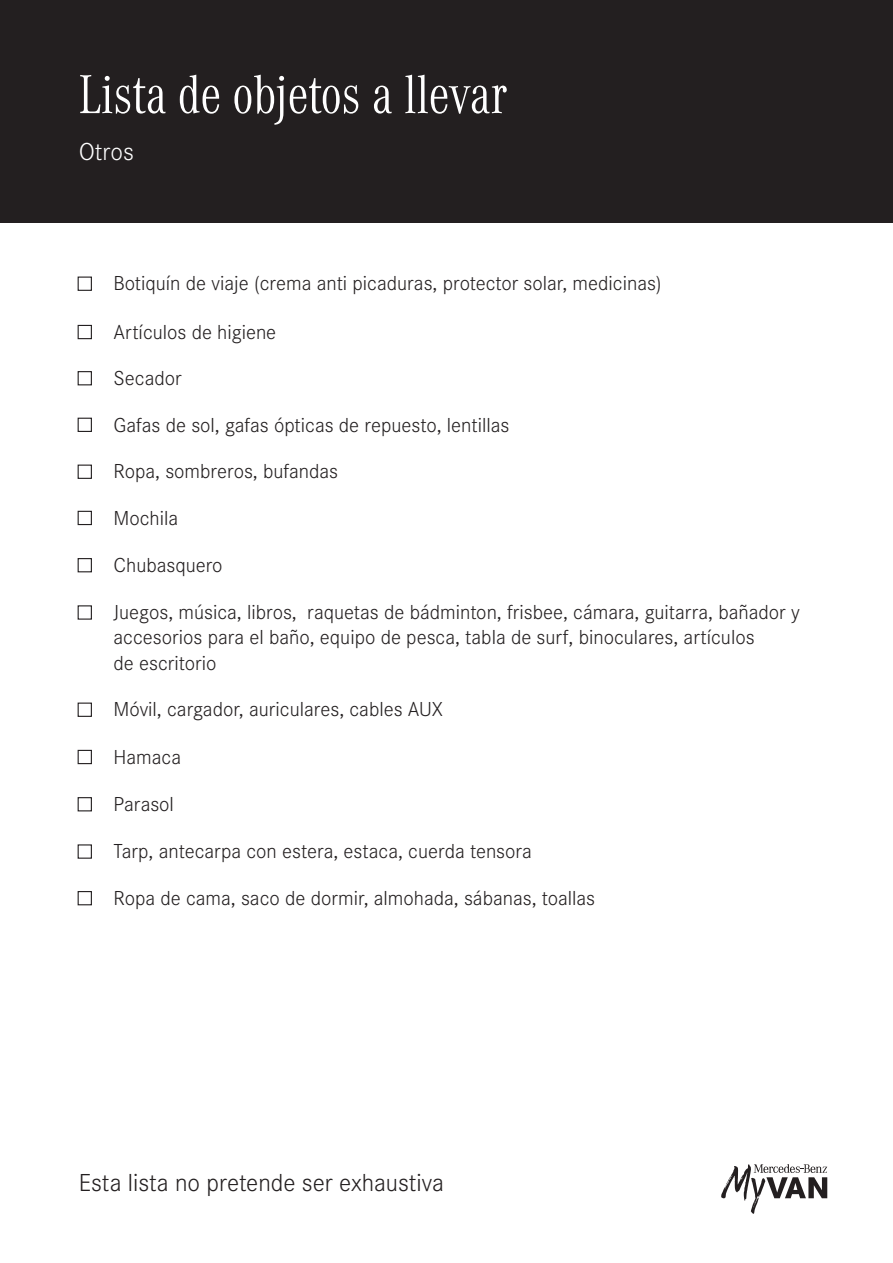
<style>
.page{position:relative;width:893px;height:1263px;background:#fff}
.page>*{position:absolute;margin:0;border:0;box-sizing:border-box;transform-origin:0 0}
.t1{font:300 57px "Corporate A Cond Pro";color:#fff}
.t2{font:300 25.5px "Corporate S";color:#231f20}
.t3{font:300 25.5px "Corporate S";color:#fff}
.t4{font:300 21px/25.2px "Corporate S";color:#231f20}
</style>
<div class="page">
<div style="left:0;top:0;width:893px;height:223px;background:#231f20"></div>
<svg style="left:721px;top:1164px;width:106px;height:50px"></svg>
<div style="left:78px;top:277px;width:14px;height:14px;border:1px solid #231f20"></div>
<div style="left:78px;top:325px;width:14px;height:14px;border:1px solid #231f20"></div>
<div style="left:78px;top:418px;width:14px;height:14px;border:1px solid #231f20"></div>
<div style="left:78px;top:465px;width:14px;height:14px;border:1px solid #231f20"></div>
<div style="left:78px;top:605px;width:14px;height:15px;border:1px solid #231f20"></div>
<div style="left:78px;top:702px;width:14px;height:15px;border:1px solid #231f20"></div>
<div style="left:78px;top:511px;width:14px;height:14px;border:1px solid #231f20"></div>
<div style="left:78px;top:558px;width:14px;height:14px;border:1px solid #231f20"></div>
<div style="left:78px;top:750px;width:14px;height:14px;border:1px solid #231f20"></div>
<div style="left:78px;top:797px;width:14px;height:14px;border:1px solid #231f20"></div>
<div style="left:78px;top:844px;width:14px;height:15px;border:1px solid #231f20"></div>
<div style="left:78px;top:371px;width:14px;height:14px;border:1px solid #231f20"></div>
<div style="left:78px;top:891px;width:14px;height:14px;border:1px solid #231f20"></div>
<p class="t1" style="left:79px;top:56px;width:430px">Lista de objetos a llevar</p>
<p class="t3" style="left:79px;top:137px;width:57px">Otros</p>
<p class="t4" style="left:114px;top:271px;width:550px">Botiquín de viaje (crema anti picaduras, protector solar, medicinas)</p>
<p class="t4" style="left:114px;top:319px;width:164px">Artículos de higiene</p>
<p class="t4" style="left:114px;top:366px;width:70px">Secador</p>
<p class="t4" style="left:114px;top:412px;width:397px">Gafas de sol, gafas ópticas de repuesto, lentillas</p>
<p class="t4" style="left:114px;top:459px;width:226px">Ropa, sombreros, bufandas</p>
<p class="t4" style="left:114px;top:505px;width:66px">Mochila</p>
<p class="t4" style="left:114px;top:553px;width:111px">Chubasquero</p>
<p class="t4" style="left:114px;top:600px;width:688px">Juegos, música, libros, raquetas de bádminton, frisbee, cámara, guitarra, bañador y accesorios para el baño, equipo de pesca, tabla de surf, binoculares, artículos</p>
<p class="t4" style="left:114px;top:650px;width:105px">de escritorio</p>
<p class="t4" style="left:114px;top:697px;width:331px">Móvil, cargador, auriculares, cables AUX</p>
<p class="t4" style="left:114px;top:744px;width:69px">Hamaca</p>
<p class="t4" style="left:114px;top:792px;width:62px">Parasol</p>
<p class="t4" style="left:114px;top:839px;width:420px">Tarp, antecarpa con estera, estaca, cuerda tensora</p>
<p class="t4" style="left:114px;top:885px;width:483px">Ropa de cama, saco de dormir, almohada, sábanas, toallas</p>
<p class="t2" style="left:79px;top:1168px;width:367px">Esta lista no pretende ser exhaustiva</p>
</div>
